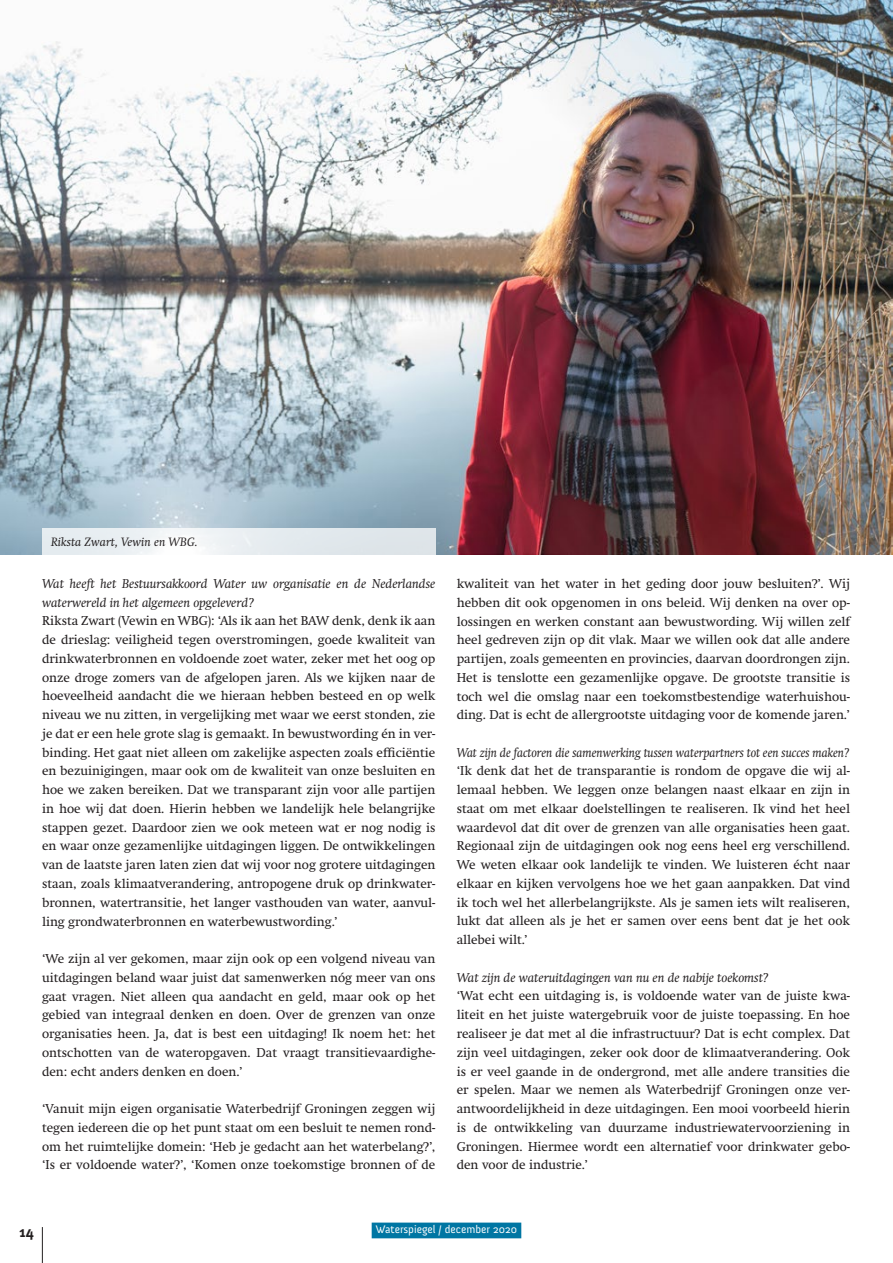
<style>
.page{position:relative;width:893px;height:1263px;background:#fff}
.page>*{position:absolute;margin:0;border:0;box-sizing:border-box;transform-origin:0 0}
.t1{font:700 15px "Meta Plus";color:#231f20}
.t2{font:12.75px/18.8px "Swift";color:#231f20;text-align:justify}
.t3{font:italic 12.75px/18.8px "Swift";color:#231f20}
.t4{font:italic 12.75px "Swift";color:#231f20;scale:.92 1}
.t5{font:italic 12px "Swift";letter-spacing:.01em;color:#231f20}
.t6{font:11.25px "Anivers";color:#fff}
</style>
<div class="page">
<hr style="left:42px;top:1227px;width:1px;height:36px;background:#231f20">
<div style="left:372px;top:1222px;width:149px;height:16px;background:#0076a3"></div>
<img style="left:0;top:0;width:893px;height:555px">
<svg style="left:43px;top:528px;width:393px;height:27px;fill:#e6ecf0"></svg>
<p class="t5" style="left:51px;top:535px;width:148px">Riksta Zwart, Vewin en WBG.</p>
<p class="t3" style="left:42px;top:574px;width:395px">Wat heeft het Bestuursakkoord Water uw organisatie en de Nederlandse waterwereld in het algemeen opgeleverd?</p>
<p class="t2" style="left:42px;top:612px;width:395px">Riksta Zwart (Vewin en WBG): ‘Als ik aan het BAW denk, denk ik aan de drieslag: veiligheid tegen overstromingen, goede kwaliteit van drinkwaterbronnen en voldoende zoet water, zeker met het oog op onze droge zomers van de afgelopen jaren. Als we kijken naar de hoeveelheid aandacht die we hieraan hebben besteed en op welk niveau we nu zitten, in vergelijking met waar we eerst stonden, zie je dat er een hele grote slag is gemaakt. In bewustwording én in ver&shy;binding. Het gaat niet alleen om zakelijke aspecten zoals efficiëntie en bezuinigingen, maar ook om de kwaliteit van onze besluiten en hoe we zaken bereiken. Dat we transparant zijn voor alle partijen in hoe wij dat doen. Hierin hebben we landelijk hele belangrijke stappen gezet. Daardoor zien we ook meteen wat er nog nodig is en waar onze gezamenlijke uitdagingen liggen. De ontwikkelingen van de laatste jaren laten zien dat wij voor nog grotere uitdagingen staan, zoals klimaatverandering, antropogene druk op drinkwater&shy;bronnen, watertransitie, het langer vasthouden van water, aanvul&shy;ling grondwaterbronnen en waterbewustwording.’</p>
<p class="t2" style="left:42px;top:949px;width:395px">‘We zijn al ver gekomen, maar zijn ook op een volgend niveau van uitdagingen beland waar juist dat samenwerken nóg meer van ons gaat vragen. Niet alleen qua aandacht en geld, maar ook op het gebied van integraal denken en doen. Over de grenzen van onze organisaties heen. Ja, dat is best een uitdaging! Ik noem het: het ontschotten van de wateropgaven. Dat vraagt transitievaardighe&shy;den: echt anders denken en doen.’</p>
<p class="t2" style="left:42px;top:1099px;width:395px">‘Vanuit mijn eigen organisatie Waterbedrijf Groningen zeggen wij tegen iedereen die op het punt staat om een besluit te nemen rond&shy;om het ruimtelijke domein: ‘Heb je gedacht aan het waterbelang?’, ‘Is er voldoende water?’, ‘Komen onze toekomstige bronnen of de</p>
<p class="t2" style="left:457px;top:574px;width:395px">kwaliteit van het water in het geding door jouw besluiten?’. Wij hebben dit ook opgenomen in ons beleid. Wij denken na over op&shy;lossingen en werken constant aan bewustwording. Wij willen zelf heel gedreven zijn op dit vlak. Maar we willen ook dat alle andere partijen, zoals gemeenten en provincies, daarvan doordrongen zijn.<br>Het is tenslotte een gezamenlijke opgave. De grootste transitie is toch wel die omslag naar een toekomstbestendige waterhuishou&shy;ding. Dat is echt de allergrootste uitdaging voor de komende jaren.’</p>
<p class="t4" style="left:457px;top:745px;width:429px">Wat zijn de factoren die samenwerking tussen waterpartners tot een succes maken?</p>
<p class="t2" style="left:457px;top:762px;width:395px">‘Ik denk dat het de transparantie is rondom de opgave die wij al&shy;lemaal hebben. We leggen onze belangen naast elkaar en zijn in staat om met elkaar doelstellingen te realiseren. Ik vind het heel waardevol dat dit over de grenzen van alle organisaties heen gaat.<br>Regionaal zijn de uitdagingen ook nog eens heel erg verschillend.<br>We weten elkaar ook landelijk te vinden. We luisteren écht naar elkaar en kijken vervolgens hoe we het gaan aanpakken. Dat vind ik toch wel het allerbelangrijkste. Als je samen iets wilt realiseren, lukt dat alleen als je het er samen over eens bent dat je het ook allebei wilt.’</p>
<p class="t3" style="left:457px;top:968px;width:314px">Wat zijn de wateruitdagingen van nu en de nabije toekomst?</p>
<p class="t2" style="left:457px;top:987px;width:395px">‘Wat echt een uitdaging is, is voldoende water van de juiste kwa&shy;liteit en het juiste watergebruik voor de juiste toepassing. En hoe realiseer je dat met al die infrastructuur? Dat is echt complex. Dat zijn veel uitdagingen, zeker ook door de klimaatverandering. Ook is er veel gaande in de ondergrond, met alle andere transities die er spelen. Maar we nemen als Waterbedrijf Groningen onze ver&shy;antwoordelijkheid in deze uitdagingen. Een mooi voorbeeld hierin is de ontwikkeling van duurzame industriewatervoorziening in Groningen. Hiermee wordt een alternatief voor drinkwater gebo&shy;den voor de industrie.’</p>
<p class="t1" style="left:20px;top:1223px;width:16px">14</p>
<p class="t6" style="left:376px;top:1223px;width:143px">Waterspiegel / december 2020</p>
</div>
